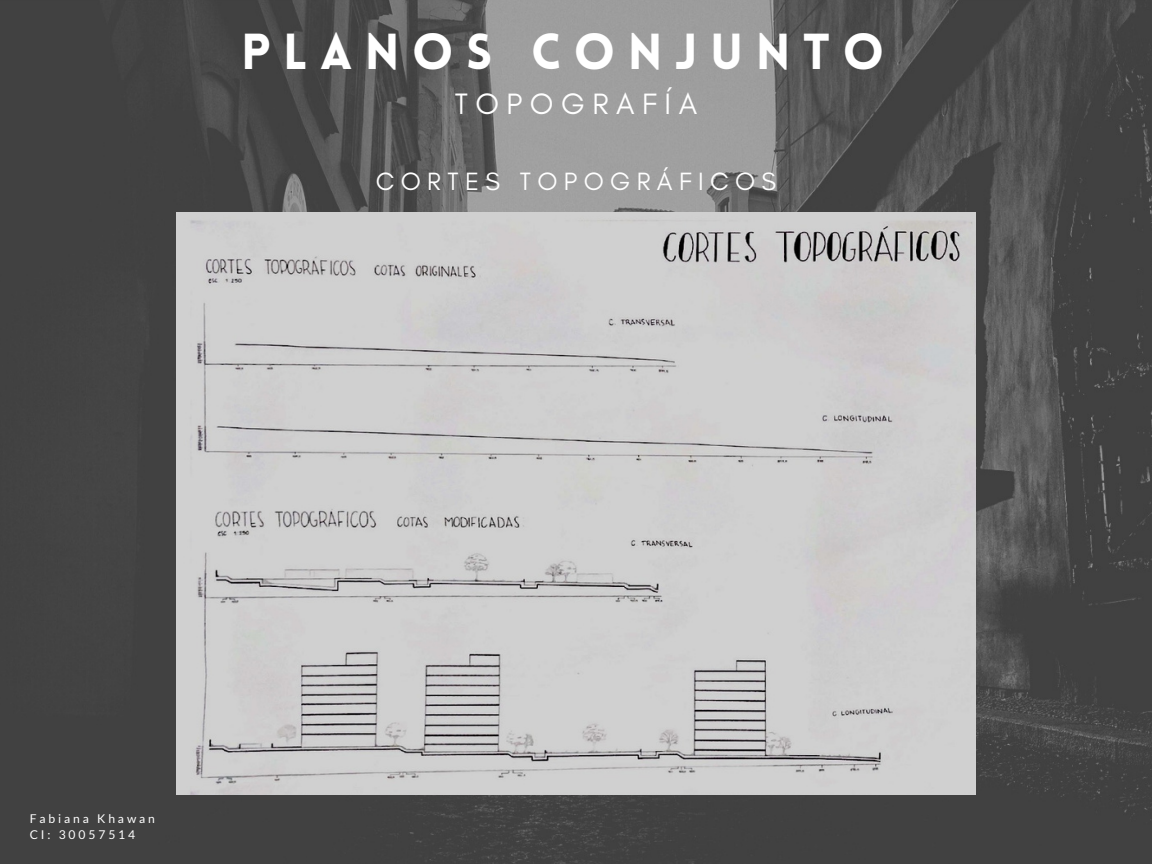
<style>
.page{position:relative;width:1152px;height:864px;background:#fff}
.page>*{position:absolute;margin:0;border:0;box-sizing:border-box;transform-origin:0 0}
.t1{font:900 49.5px "Lovelo";letter-spacing:.25em;color:#fff}
.t2{font:30px "Glacial Indifference";letter-spacing:.25em;color:#fff}
.t3{font:25.5px "Glacial Indifference";letter-spacing:.25em;color:#fff}
.t4{font:12.15px/16.2px "Lato";letter-spacing:.24em;color:#fff}
</style>
<div class="page">
<img style="left:0;top:0;width:1152px;height:864px">
<img style="left:177px;top:213px;width:798px;height:582px">
<h1 class="t1" style="left:241px;top:32px;width:645px">PLANOS CONJUNTO</h1>
<h2 class="t2" style="left:455px;top:85px;width:244px">TOPOGRAFÍA</h2>
<h3 class="t3" style="left:376px;top:165px;width:402px">CORTES TOPOGRÁFICOS</h3>
<p class="t4" style="left:30px;top:810px;width:127px">Fabiana Khawan<br>CI: 30057514</p>
</div>
